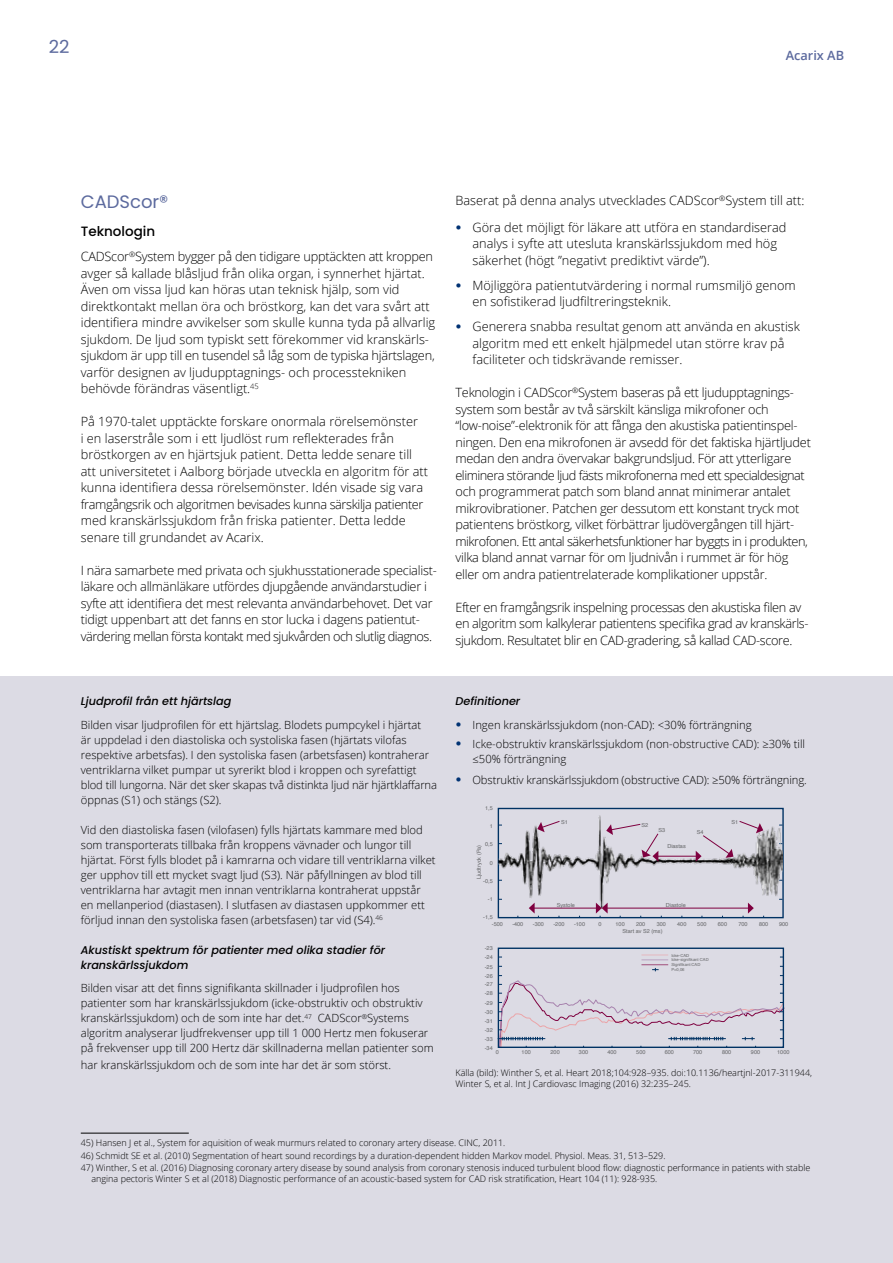
<style>
.page{position:relative;width:893px;height:1263px;background:#fff}
.page>*{position:absolute;margin:0;border:0;box-sizing:border-box;transform-origin:0 0}
.t1{font:18px "Poppins";color:#5c6a9e}
.t2{font:500 13.5px "Poppins";color:#000}
.t3{font:300 12.75px/16.5px "Open Sans";color:#000}
.t4{font:300 12.75px/16.5px "Open Sans";letter-spacing:-.02em;color:#000}
.t5{font:600 12.75px "Open Sans";color:#5c6a9e}
.t6{font:300 11.25px/15px "Open Sans";color:#000}
.t7{font:italic 500 11.25px/15px "Poppins";color:#000}
.t8{font:300 9px/10.8px "Open Sans";color:#000}
.t9{font:5.55px/9px "Helvetica";color:#656668}
.t10{font:4.2px/4.9px "Helvetica";color:#656668}
.s1{font-family:"Aaux Next";font-weight:400;font-size:13.5px;color:#003273}
</style>
<div class="page">
<div style="left:0;top:677px;width:893px;height:586px;background:#dcdbe4"></div>
<hr style="left:81px;top:1133px;width:108px;height:1px;background:#000">
<div style="left:498px;top:947px;width:286px;height:101px;border:1px solid #003263"></div>
<svg style="left:498px;top:955px;width:287px;height:93px"></svg>
<div style="left:498px;top:808px;width:286px;height:110px;border:1px solid #003263"></div>
<img style="left:499px;top:814px;width:284px;height:96px">
<hr style="left:607px;top:908px;width:142px;height:1px;background:#7e003f">
<svg style="left:743px;top:903px;width:11px;height:14px"></svg>
<hr style="left:534px;top:908px;width:63px;height:1px;background:#7e003f">
<svg style="left:529px;top:903px;width:10px;height:14px"></svg>
<svg style="left:596px;top:903px;width:12px;height:14px"></svg>
<hr style="left:657px;top:856px;width:40px;height:1px;background:#7e003f">
<svg style="left:696px;top:835px;width:37px;height:27px"></svg>
<svg style="left:739px;top:820px;width:24px;height:13px"></svg>
<svg style="left:606px;top:823px;width:53px;height:39px"></svg>
<svg style="left:537px;top:820px;width:23px;height:12px"></svg>
<h1 class="t1" style="left:49px;top:37px;width:22px">22</h1>
<p class="t5" style="left:786px;top:46px;width:60px">Acarix AB</p>
<h1 class="t1" style="left:81px;top:191px;width:89px">CADScor®</h1>
<p class="t2" style="left:81px;top:223px;width:76px">Teknologin</p>
<p class="t3" style="left:81px;top:248px;width:356px">CADScor<sup>®</sup>System bygger på den tidigare upptäckten att kroppen avger så kallade blåsljud från olika organ, i synnerhet hjärtat.<br>Även om vissa ljud kan höras utan teknisk hjälp, som vid direktkontakt mellan öra och bröstkorg, kan det vara svårt att identifiera mindre avvikelser som skulle kunna tyda på allvarlig sjukdom. De ljud som typiskt sett förekommer vid kranskärls&shy;sjukdom är upp till en tusendel så låg som de typiska hjärtslagen, varför designen av ljudupptagnings- och processtekniken behövde förändras väsentligt.<sup>45</sup></p>
<p class="t3" style="left:81px;top:413px;width:349px">På 1970-talet upptäckte forskare onormala rörelsemönster<br>i en laserstråle som i ett ljudlöst rum reflekterades från bröstkorgen av en hjärtsjuk patient. Detta ledde senare till att universitetet i Aalborg började utveckla en algoritm för att kunna identifiera dessa rörelsemönster. Idén visade sig vara framgångsrik och algoritmen bevisades kunna särskilja patienter med kranskärlssjukdom från friska patienter. Detta ledde senare till grundandet av Acarix.</p>
<p class="t4" style="left:81px;top:562px;width:358px">I nära samarbete med privata och sjukhusstationerade specialist&shy;läkare och allmänläkare utfördes djupgående användarstudier i syfte att identifiera det mest relevanta användarbehovet. Det var tidigt uppenbart att det fanns en stor lucka i dagens patientut&shy;värdering mellan första kontakt med sjukvården och slutlig diagnos.</p>
<p class="t7" style="left:81px;top:694px;width:152px">Ljudprofil från ett hjärtslag</p>
<p class="t6" style="left:81px;top:717px;width:358px">Bilden visar ljudprofilen för ett hjärtslag. Blodets pumpcykel i hjärtat<br>är uppdelad i den diastoliska och systoliska fasen (hjärtats vilofas respektive arbetsfas). I den systoliska fasen (arbetsfasen) kontraherar ventriklarna vilket pumpar ut syrerikt blod i kroppen och syrefattigt blod till lungorna. När det sker skapas två distinkta ljud när hjärtklaffarna öppnas (S1) och stängs (S2).</p>
<p class="t6" style="left:81px;top:822px;width:356px">Vid den diastoliska fasen (vilofasen) fylls hjärtats kammare med blod som transporterats tillbaka från kroppens vävnader och lungor till hjärtat. Först fylls blodet på i kamrarna och vidare till ventriklarna vilket ger upphov till ett mycket svagt ljud (S3). När påfyllningen av blod till ventriklarna har avtagit men innan ventriklarna kontraherat uppstår en mellanperiod (diastasen). I slutfasen av diastasen uppkommer ett förljud innan den systoliska fasen (arbetsfasen) tar vid (S4).<sup>46</sup></p>
<p class="t7" style="left:81px;top:942px;width:306px">Akustiskt spektrum för patienter med olika stadier för kranskärlssjukdom</p>
<p class="t6" style="left:81px;top:980px;width:354px">Bilden visar att det finns signifikanta skillnader i ljudprofilen hos patienter som har kranskärlssjukdom (icke-obstruktiv och obstruktiv kranskärlssjukdom) och de som inte har det.<sup>47</sup> CADScor<sup>®</sup>Systems algoritm analyserar ljudfrekvenser upp till 1 000 Hertz men fokuserar på frekvenser upp till 200 Hertz där skillnaderna mellan patienter som</p>
<p class="t6" style="left:81px;top:1057px;width:312px">har kranskärlssjukdom och de som inte har det är som störst.</p>
<p class="t3" style="left:455px;top:192px;width:351px">Baserat på denna analys utvecklades CADScor<sup>®</sup>System till att:</p>
<p class="t3" style="left:472px;top:219px;width:316px;text-indent:-17px"><span class="s1">•</span> Göra det möjligt för läkare att utföra en standardiserad analys i syfte att utesluta kranskärlssjukdom med hög säkerhet (högt ”negativt prediktivt värde”).</p>
<p class="t3" style="left:472px;top:277px;width:325px;text-indent:-17px"><span class="s1">•</span> Möjliggöra patientutvärdering i normal rumsmiljö genom en sofistikerad ljudfiltreringsteknik.</p>
<p class="t3" style="left:472px;top:318px;width:329px;text-indent:-17px"><span class="s1">•</span> Generera snabba resultat genom att använda en akustisk algoritm med ett enkelt hjälpmedel utan större krav på faciliteter och tidskrävande remisser.</p>
<p class="t4" style="left:455px;top:384px;width:357px">Teknologin i CADScor<sup>®</sup>System baseras på ett ljudupptagnings&shy;system som består av två särskilt känsliga mikrofoner och “low-noise”-elektronik för att fånga den akustiska patientinspel&shy;ningen. Den ena mikrofonen är avsedd för det faktiska hjärtljudet medan den andra övervakar bakgrundsljud. För att ytterligare eliminera störande ljud fästs mikrofonerna med ett specialdesignat och programmerat patch som bland annat minimerar antalet mikrovibrationer. Patchen ger dessutom ett konstant tryck mot patientens bröstkorg, vilket förbättrar ljudövergången till hjärt&shy;mikrofonen. Ett antal säkerhetsfunktioner har byggts in i produkten, vilka bland annat varnar för om ljudnivån i rummet är för hög eller om andra patientrelaterade komplikationer uppstår.</p>
<p class="t4" style="left:455px;top:599px;width:354px">Efter en framgångsrik inspelning processas den akustiska filen av en algoritm som kalkylerar patientens specifika grad av kranskärls&shy;sjukdom. Resultatet blir en CAD-gradering, så kallad CAD-score.</p>
<p class="t7" style="left:455px;top:694px;width:66px">Definitioner</p>
<p class="t6" style="left:455px;top:717px;width:298px"><span class="s1">•</span> Ingen kranskärlssjukdom (non-CAD): &lt;30% förträngning</p>
<p class="t6" style="left:472px;top:736px;width:334px;text-indent:-17px"><span class="s1">•</span> Icke-obstruktiv kranskärlssjukdom (non-obstructive CAD): ≥30% till ≤50% förträngning</p>
<p class="t6" style="left:455px;top:772px;width:353px"><span class="s1">•</span> Obstruktiv kranskärlssjukdom (obstructive CAD): ≥50% förträngning.</p>
<p class="t9" style="left:485px;top:804px;width:9px">1,5</p>
<p class="t9" style="left:490px;top:821px;width:5px">1</p>
<p class="t9" style="left:561px;top:818px;width:8px">S1</p>
<p class="t9" style="left:641px;top:821px;width:8px">S2</p>
<p class="t9" style="left:658px;top:826px;width:8px">S3</p>
<p class="t9" style="left:697px;top:828px;width:8px">S4</p>
<p class="t9" style="left:485px;top:840px;width:9px">0,5</p>
<p class="t9" style="left:475px;top:879px;width:36px;rotate:-90deg">Ljudtryck (Pa)</p>
<p class="t9" style="left:667px;top:842px;width:20px">Diastas</p>
<p class="t9" style="left:490px;top:858px;width:5px">0</p>
<p class="t9" style="left:483px;top:876px;width:11px">-0,5</p>
<p class="t9" style="left:488px;top:895px;width:6px">-1</p>
<p class="t9" style="left:557px;top:901px;width:20px">Systole</p>
<p class="t9" style="left:666px;top:901px;width:21px">Diastole</p>
<p class="t9" style="left:731px;top:818px;width:8px">S1</p>
<p class="t9" style="left:483px;top:913px;width:11px">-1,5</p>
<p class="t9" style="left:492px;top:919px;width:13px">-500</p>
<p class="t9" style="left:512px;top:919px;width:13px">-400</p>
<p class="t9" style="left:533px;top:919px;width:13px">-300</p>
<p class="t9" style="left:553px;top:919px;width:13px">-200</p>
<p class="t9" style="left:574px;top:919px;width:13px">-100</p>
<p class="t9" style="left:599px;top:919px;width:5px">0</p>
<p class="t9" style="left:616px;top:919px;width:11px">100</p>
<p class="t9" style="left:636px;top:919px;width:11px">200</p>
<p class="t9" style="left:657px;top:919px;width:11px">300</p>
<p class="t9" style="left:677px;top:919px;width:11px">400</p>
<p class="t9" style="left:697px;top:919px;width:11px">500</p>
<p class="t9" style="left:718px;top:919px;width:11px">600</p>
<p class="t9" style="left:738px;top:919px;width:11px">700</p>
<p class="t9" style="left:759px;top:919px;width:11px">800</p>
<p class="t9" style="left:779px;top:919px;width:11px">900</p>
<p class="t9" style="left:623px;top:927px;width:41px">Start av S2 (ms)</p>
<p class="t9" style="left:485px;top:944px;width:9px">-23 -24</p>
<p class="t9" style="left:485px;top:962px;width:9px;text-align:justify">-25 -26 -27 -28 -29 -30 -31 -32 -33 -34</p>
<p class="t10" style="left:671px;top:953px;width:39px">Icke-CAD<br>Icke-signifikant CAD<br>Signifikant CAD<br>P=0,06</p>
<p class="t9" style="left:496px;top:1048px;width:5px">0</p>
<p class="t9" style="left:522px;top:1048px;width:11px">100</p>
<p class="t9" style="left:550px;top:1048px;width:11px">200</p>
<p class="t9" style="left:579px;top:1048px;width:11px">300</p>
<p class="t9" style="left:607px;top:1048px;width:11px">400</p>
<p class="t9" style="left:636px;top:1048px;width:11px">500</p>
<p class="t9" style="left:665px;top:1048px;width:11px">600</p>
<p class="t9" style="left:693px;top:1048px;width:11px">700</p>
<p class="t9" style="left:722px;top:1048px;width:11px">800</p>
<p class="t9" style="left:751px;top:1048px;width:11px">900</p>
<p class="t9" style="left:777px;top:1048px;width:14px">1000</p>
<p class="t8" style="left:455px;top:1067px;width:358px">Källa (bild): Winther S, et al. Heart 2018;104:928–935. doi:10.1136/heartjnl-2017-311944,<br>Winter S, et al. Int J Cardiovasc Imaging (2016) 32:235–245.</p>
<p class="t8" style="left:81px;top:1137px;width:426px">45) Hansen J et al., System for aquisition of weak murmurs related to coronary artery disease. CINC, 2011.</p>
<p class="t8" style="left:81px;top:1150px;width:586px">46) Schmidt SE et al. (2010) Segmentation of heart sound recordings by a duration-dependent hidden Markov model. Physiol. Meas. 31, 513–529.</p>
<p class="t8" style="left:91px;top:1162px;width:720px;text-indent:-11px">47) Winther, S et al. (2016) Diagnosing coronary artery disease by sound analysis from coronary stenosis induced turbulent blood flow: diagnostic performance in patients with stable angina pectoris Winter S et al (2018) Diagnostic performance of an acoustic-based system for CAD risk stratification, Heart 104 (11): 928-935.</p>
</div>
